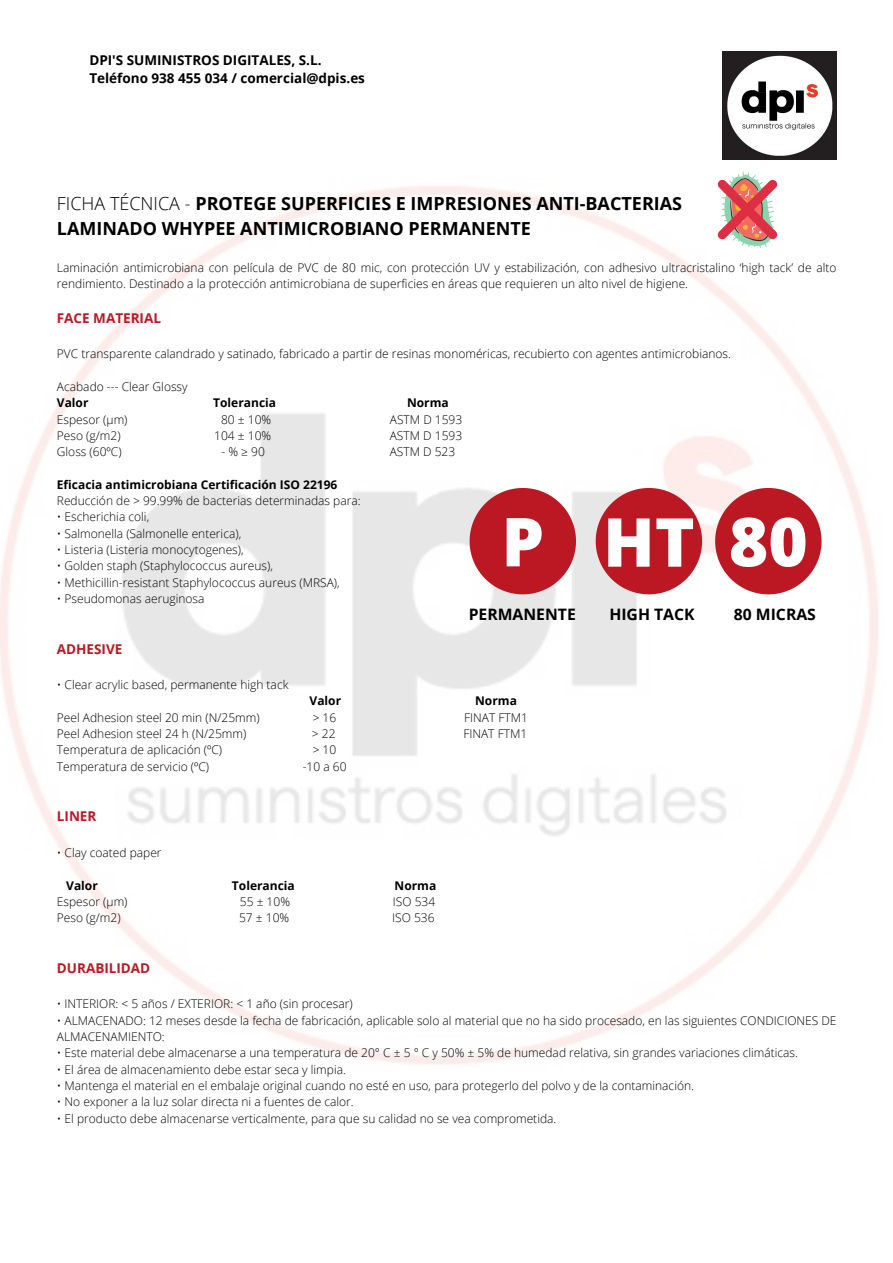
<style>
.page{position:relative;width:893px;height:1263px;background:#fff}
.page>*{position:absolute;margin:0;border:0;box-sizing:border-box;transform-origin:0 0}
.t1{font:800 67.5px "Open Sans";color:#fff}
.t2{font:700 18px/24.8px "Open Sans";color:#000}
.t3{font:700 15.75px "Open Sans";color:#000}
.t4{font:700 13.5px/18.6px "Open Sans";color:#000}
.t5{font:700 13.5px "Open Sans";color:#bc1823}
.t6{font:300 12px/16.4px "Open Sans";color:#000}
.t7{font:700 12px "Open Sans";color:#000}
.s1{font-weight:300}
</style>
<div class="page">
<img style="left:723px;top:51px;width:113px;height:109px">
<svg style="left:717px;top:171px;width:60px;height:77px"></svg>
<svg style="left:469px;top:488px;width:107px;height:106px;background:#c84750"></svg>
<svg style="left:596px;top:488px;width:106px;height:106px;background:#c7454d"></svg>
<svg style="left:715px;top:488px;width:106px;height:106px"></svg>
<p class="t4" style="left:89px;top:50px;width:277px">DPI'S SUMINISTROS DIGITALES, S.L.<br>Teléfono 938 455 034 / comercial@dpis.es</p>
<h2 class="t2" style="left:57px;top:191px;width:627px"><span class="s1">FICHA TÉCNICA -</span> PROTEGE SUPERFICIES E IMPRESIONES ANTI-BACTERIAS<br>LAMINADO WHYPEE ANTIMICROBIANO PERMANENTE</h2>
<p class="t6" style="left:57px;top:259px;width:781px">Laminación antimicrobiana con película de PVC de 80 mic, con protección UV y estabilización, con adhesivo ultracristalino ‘high tack’ de alto rendimiento. Destinado a la protección antimicrobiana de superficies en áreas que requieren un alto nivel de higiene.</p>
<p class="t5" style="left:57px;top:308px;width:106px">FACE MATERIAL</p>
<p class="t6" style="left:57px;top:345px;width:675px">PVC transparente calandrado y satinado, fabricado a partir de resinas monoméricas, recubierto con agentes antimicrobianos.</p>
<p class="t6" style="left:57px;top:378px;width:132px">Acabado --- Clear Glossy</p>
<p class="t7" style="left:57px;top:394px;width:33px">Valor</p>
<p class="t7" style="left:213px;top:394px;width:64px">Tolerancia</p>
<p class="t7" style="left:407px;top:394px;width:43px">Norma</p>
<p class="t6" style="left:57px;top:411px;width:72px">Espesor (μm)</p>
<p class="t6" style="left:221px;top:411px;width:52px">80 ± 10%</p>
<p class="t6" style="left:390px;top:411px;width:74px">ASTM D 1593</p>
<p class="t6" style="left:57px;top:427px;width:65px">Peso (g/m2)</p>
<p class="t6" style="left:214px;top:427px;width:59px">104 ± 10%</p>
<p class="t6" style="left:390px;top:427px;width:74px">ASTM D 1593</p>
<p class="t6" style="left:57px;top:443px;width:66px">Gloss (60ºC)</p>
<p class="t6" style="left:221px;top:443px;width:45px">-%≥90</p>
<p class="t6" style="left:390px;top:443px;width:67px">ASTM D 523</p>
<p class="t7" style="left:57px;top:476px;width:282px">Eficacia antimicrobiana Certificación ISO 22196</p>
<p class="t6" style="left:57px;top:492px;width:305px">Reducción de &gt; 99.99% de bacterias determinadas para:</p>
<p class="t6" style="left:57px;top:509px;width:94px">• Escherichia coli,</p>
<p class="t6" style="left:57px;top:525px;width:186px">• Salmonella (Salmonelle enterica),</p>
<p class="t6" style="left:57px;top:541px;width:188px">• Listeria (Listeria monocytogenes),</p>
<p class="t6" style="left:57px;top:558px;width:218px">• Golden staph (Staphylococcus aureus),</p>
<p class="t6" style="left:57px;top:574px;width:284px">• Methicillin-resistant Staphylococcus aureus (MRSA),</p>
<p class="t6" style="left:57px;top:590px;width:149px">• Pseudomonas aeruginosa</p>
<p class="t5" style="left:57px;top:639px;width:67px">ADHESIVE</p>
<p class="t6" style="left:57px;top:676px;width:233px">• Clear acrylic based, permanente high tack</p>
<p class="t7" style="left:309px;top:693px;width:33px">Valor</p>
<p class="t7" style="left:475px;top:693px;width:43px">Norma</p>
<p class="t6" style="left:57px;top:709px;width:204px">Peel Adhesion steel 20 min (N/25mm)</p>
<p class="t6" style="left:313px;top:709px;width:25px">&gt; 16</p>
<p class="t6" style="left:464px;top:709px;width:65px">FINAT FTM1</p>
<p class="t6" style="left:57px;top:725px;width:191px">Peel Adhesion steel 24 h (N/25mm)</p>
<p class="t6" style="left:312px;top:725px;width:25px">&gt; 22</p>
<p class="t6" style="left:463px;top:725px;width:65px">FINAT FTM1</p>
<p class="t6" style="left:57px;top:742px;width:167px">Temperatura de aplicación (ºC)</p>
<p class="t6" style="left:313px;top:742px;width:25px">&gt; 10</p>
<p class="t6" style="left:57px;top:758px;width:154px">Temperatura de servicio (ºC)</p>
<p class="t6" style="left:303px;top:758px;width:45px">-10 a 60</p>
<p class="t5" style="left:57px;top:807px;width:41px">LINER</p>
<p class="t6" style="left:57px;top:844px;width:106px">• Clay coated paper</p>
<p class="t7" style="left:66px;top:877px;width:33px">Valor</p>
<p class="t7" style="left:232px;top:877px;width:64px">Tolerancia</p>
<p class="t7" style="left:394px;top:877px;width:43px">Norma</p>
<p class="t6" style="left:57px;top:893px;width:72px">Espesor (μm)</p>
<p class="t6" style="left:240px;top:893px;width:52px">55 ± 10%</p>
<p class="t6" style="left:393px;top:893px;width:44px">ISO 534</p>
<p class="t6" style="left:57px;top:909px;width:65px">Peso (g/m2)</p>
<p class="t6" style="left:239px;top:909px;width:52px">57 ± 10%</p>
<p class="t6" style="left:392px;top:909px;width:44px">ISO 536</p>
<p class="t5" style="left:57px;top:958px;width:95px">DURABILIDAD</p>
<p class="t6" style="left:57px;top:995px;width:297px">• INTERIOR: &lt; 5 años / EXTERIOR: &lt; 1 año (sin procesar)</p>
<p class="t6" style="left:57px;top:1012px;width:781px">• ALMACENADO: 12 meses desde la fecha de fabricación, aplicable solo al material que no ha sido procesado, en las siguientes CONDICIONES DE<br>ALMACENAMIENTO:</p>
<p class="t6" style="left:57px;top:1044px;width:742px">• Este material debe almacenarse a una temperatura de 20° C ± 5 ° C y 50% ± 5% de humedad relativa, sin grandes variaciones climáticas.</p>
<p class="t6" style="left:57px;top:1061px;width:290px">• El área de almacenamiento debe estar seca y limpia.</p>
<p class="t6" style="left:57px;top:1077px;width:638px">• Mantenga el material en el embalaje original cuando no esté en uso, para protegerlo del polvo y de la contaminación.</p>
<p class="t6" style="left:57px;top:1093px;width:298px">• No exponer a la luz solar directa ni a fuentes de calor.</p>
<p class="t6" style="left:57px;top:1110px;width:501px">• El producto debe almacenarse verticalmente, para que su calidad no se vea comprometida.</p>
<h1 class="t1" style="left:501px;top:494px;width:308px">P HT 80</h1>
<h3 class="t3" style="left:469px;top:603px;width:109px">PERMANENTE</h3>
<h3 class="t3" style="left:609px;top:603px;width:87px">HIGH TACK</h3>
<h3 class="t3" style="left:734px;top:603px;width:84px">80 MICRAS</h3>
</div>
